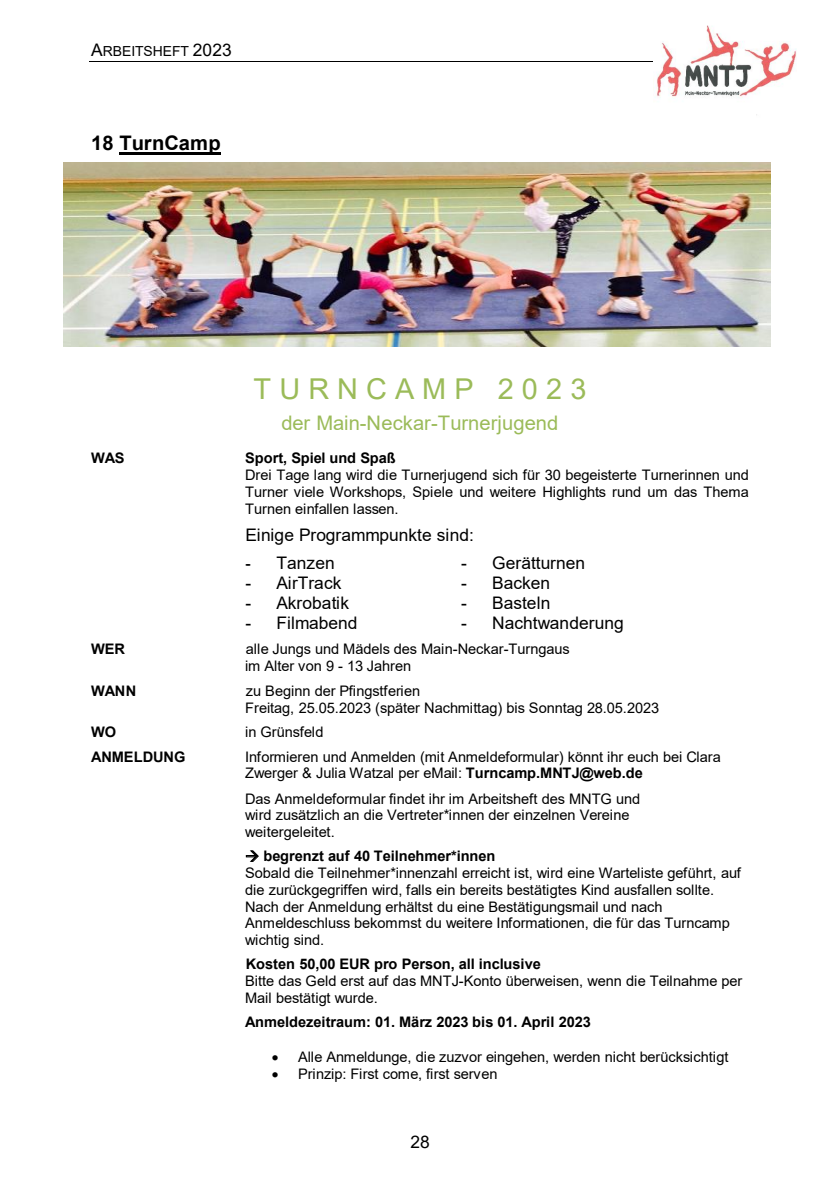
<style>
.page{position:relative;width:840px;height:1191px;background:#fff}
.page>*{position:absolute;margin:0;border:0;box-sizing:border-box;transform-origin:0 0}
.t1{font:28.8px "Arial";color:#9bbb59}
.t2{font:20px "Arial";letter-spacing:-.005em;color:#9bbb59}
.t3{font:700 20px "Arial";color:#000}
.t4{font:17.2px "Arial";letter-spacing:.005em;color:#000}
.t5{font:14.6px/16.6px "Arial";letter-spacing:-.01em;color:#000}
.t6{font:700 14.6px "Arial";letter-spacing:-.01em;color:#000}
.t7{font:13.8px "Arial";color:#000}
.s1{font-size:17.2px}
.s2{font-family:"Arial Rounded MT";font-weight:700;font-size:16px}
.s3{font-weight:700}
</style>
<div class="page">
<hr style="left:89px;top:61px;width:673px;height:1px;background:#000">
<hr style="left:119px;top:152px;width:102px;height:2px;background:#000">
<img style="left:64px;top:162px;width:706px;height:184px">
<img style="left:653px;top:25px;width:142px;height:90px">
<p class="t7" style="left:91px;top:41px;width:142px"><span class="s1">A</span>RBEITSHEFT <span class="s1">2023</span></p>
<h2 class="t3" style="left:91px;top:129px;width:131px">18 TurnCamp</h2>
<h1 class="t1" style="left:253px;top:369px;width:334px">T U R N C A M P 2 0 2 3</h1>
<h2 class="t2" style="left:281px;top:409px;width:278px">der Main-Neckar-Turnerjugend</h2>
<p class="t6" style="left:91px;top:448px;width:35px">WAS</p>
<p class="t6" style="left:245px;top:448px;width:152px">Sport, Spiel und Spaß</p>
<p class="t5" style="left:245px;top:467px;width:505px;text-align:justify">Drei Tage lang wird die Turnerjugend sich für 30 begeisterte Turnerinnen und Turner viele Workshops, Spiele und weitere Highlights rund um das Thema Turnen einfallen lassen.</p>
<p class="t4" style="left:245px;top:523px;width:230px">Einige Programmpunkte sind:</p>
<p class="t4" style="left:245px;top:551px;width:91px"><span class="s2">-</span> Tanzen</p>
<p class="t4" style="left:461px;top:551px;width:125px">- Gerätturnen</p>
<p class="t4" style="left:245px;top:571px;width:97px">- AirTrack</p>
<p class="t4" style="left:461px;top:571px;width:90px">- Backen</p>
<p class="t4" style="left:245px;top:591px;width:105px">- Akrobatik</p>
<p class="t4" style="left:461px;top:591px;width:91px">- Basteln</p>
<p class="t4" style="left:245px;top:611px;width:114px">- Filmabend</p>
<p class="t4" style="left:461px;top:611px;width:164px">- Nachtwanderung</p>
<p class="t6" style="left:91px;top:639px;width:35px">WER</p>
<p class="t5" style="left:245px;top:640px;width:326px">alle Jungs und Mädels des Main-Neckar-Turngaus im Alter von 9 - 13 Jahren</p>
<p class="t6" style="left:91px;top:680px;width:46px">WANN</p>
<p class="t5" style="left:245px;top:682px;width:415px">zu Beginn der Pfingstferien<br>Freitag, 25.05.2023 (später Nachmittag) bis Sonntag 28.05.2023</p>
<p class="t6" style="left:91px;top:721px;width:26px">WO</p>
<p class="t5" style="left:245px;top:723px;width:80px">in Grünsfeld</p>
<p class="t6" style="left:91px;top:746px;width:96px">ANMELDUNG</p>
<p class="t5" style="left:245px;top:748px;width:477px">Informieren und Anmelden (mit Anmeldeformular) könnt ihr euch bei Clara<br>Zwerger &amp; Julia Watzal per eMail: <span class="s3">Turncamp.MNTJ@web.de</span></p>
<p class="t5" style="left:245px;top:790px;width:396px">Das Anmeldeformular findet ihr im Arbeitsheft des MNTG und wird zusätzlich an die Vertreter*innen der einzelnen Vereine weitergeleitet.</p>
<p class="t5" style="left:245px;top:848px;width:497px">→ <span class="s3">begrenzt auf 40 Teilnehmer*innen<br></span>Sobald die Teilnehmer*innenzahl erreicht ist, wird eine Warteliste geführt, auf die zurückgegriffen wird, falls ein bereits bestätigtes Kind ausfallen sollte.<br>Nach der Anmeldung erhältst du eine Bestätigungsmail und nach Anmeldeschluss bekommst du weitere Informationen, die für das Turncamp wichtig sind.</p>
<p class="t6" style="left:246px;top:953px;width:296px">Kosten 50,00 EUR pro Person, all inclusive</p>
<p class="t5" style="left:245px;top:972px;width:498px">Bitte das Geld erst auf das MNTJ-Konto überweisen, wenn die Teilnahme per<br>Mail bestätigt wurde.</p>
<p class="t6" style="left:245px;top:1011px;width:347px">Anmeldezeitraum: 01. März 2023 bis 01. April 2023</p>
<p class="t5" style="left:272px;top:1048px;width:458px">• Alle Anmeldunge, die zuzvor eingehen, werden nicht berücksichtigt</p>
<p class="t5" style="left:272px;top:1065px;width:227px">• Prinzip: First come, first serven</p>
<p class="t4" style="left:410px;top:1129px;width:21px">28</p>
</div>
